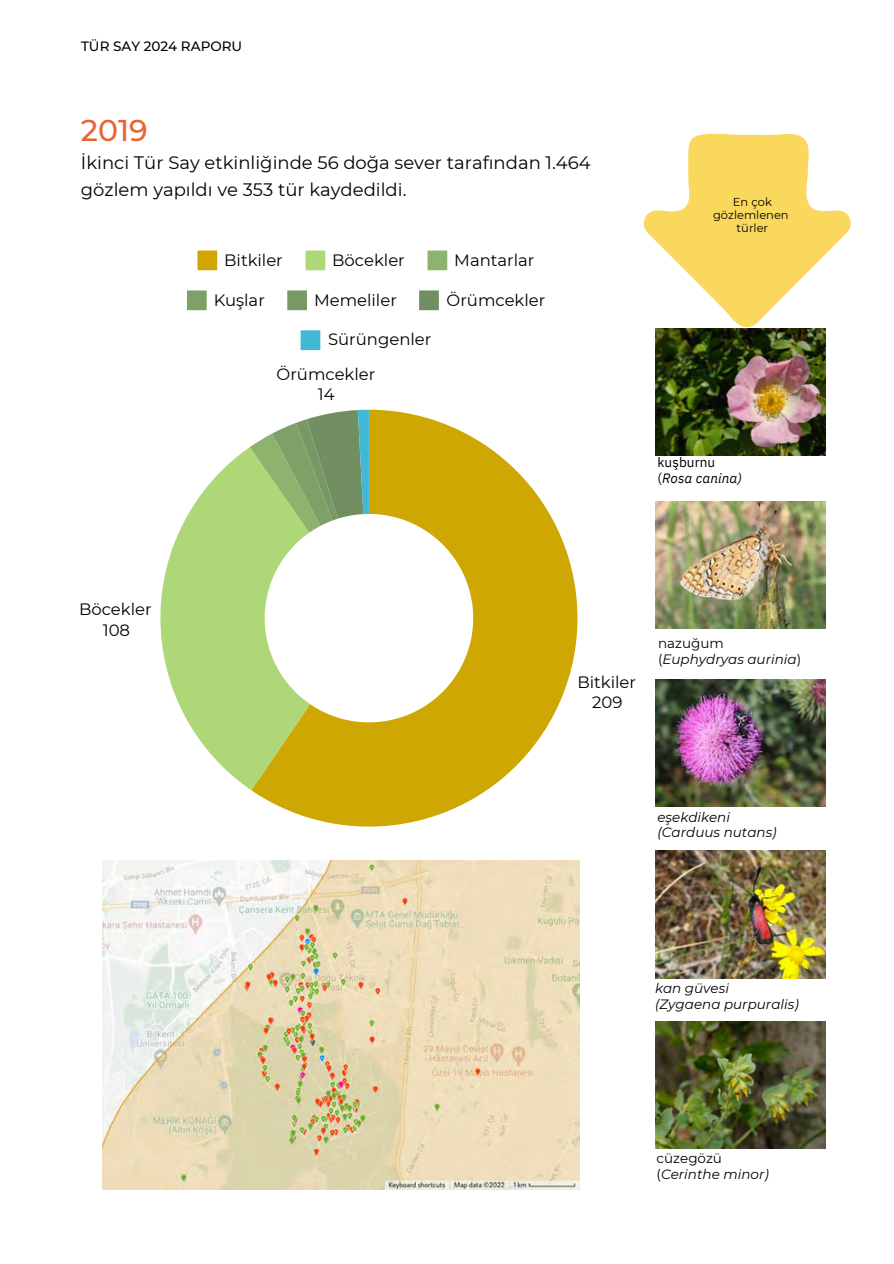
<style>
.page{position:relative;width:894px;height:1264px;background:#fff}
.page>*{position:absolute;margin:0;border:0;box-sizing:border-box;transform-origin:0 0}
.t1{font:500 30px "Montserrat";color:#e86333}
.t2{font:18px/27px "Montserrat";color:#000}
.t3{font:16.5px/20.5px "Montserrat";color:#000;text-align:center}
.t4{font:italic 13.5px/15.8px "Montserrat";color:#000}
.t5{font:italic 13.5px/15.8px "IBM Plex Sans";letter-spacing:.005em;color:#000}
.t6{font:500 13.5px "Montserrat";color:#000}
.t7{font:11.4px "Montserrat";color:#000}
.s1{font-style:normal}
</style>
<div class="page">
<img style="left:655px;top:328px;width:169px;height:127px">
<img style="left:655px;top:501px;width:169px;height:127px">
<img style="left:655px;top:679px;width:169px;height:127px">
<img style="left:655px;top:851px;width:169px;height:127px">
<img style="left:655px;top:1021px;width:169px;height:127px">
<img style="left:102px;top:860px;width:477px;height:328px">
<svg style="left:643px;top:133px;width:208px;height:195px"></svg>
<svg style="left:197px;top:250px;width:20px;height:20px"></svg>
<svg style="left:305px;top:250px;width:20px;height:20px"></svg>
<svg style="left:427px;top:250px;width:20px;height:20px"></svg>
<svg style="left:187px;top:290px;width:20px;height:20px"></svg>
<svg style="left:287px;top:290px;width:20px;height:20px"></svg>
<svg style="left:419px;top:290px;width:20px;height:20px"></svg>
<svg style="left:300px;top:330px;width:20px;height:20px"></svg>
<svg style="left:251px;top:410px;width:326px;height:416px;fill:#cea702"></svg>
<svg style="left:160px;top:447px;width:150px;height:343px;fill:#aed878"></svg>
<svg style="left:250px;top:410px;width:119px;height:122px;background:#94b687"></svg>
<h3 class="t6" style="left:81px;top:38px;width:163px">TÜR SAY 2024 RAPORU</h3>
<h3 class="t1" style="left:81px;top:112px;width:68px">2019</h3>
<h3 class="t2" style="left:81px;top:149px;width:511px">İki nci Tür Say etki nliği nde 56 doğa sever tarafından 1.464 gözlem yapıldı ve 353 tür kaydedi ldi.</h3>
<p class="t3" style="left:224px;top:249px;width:60px">Bitki ler</p>
<p class="t3" style="left:332px;top:249px;width:74px">Böcekler</p>
<p class="t3" style="left:454px;top:249px;width:82px">Mantarlar</p>
<p class="t3" style="left:214px;top:289px;width:53px">Kuşlar</p>
<p class="t3" style="left:314px;top:289px;width:84px">Memeli ler</p>
<p class="t3" style="left:446px;top:289px;width:100px">Örümcekler</p>
<p class="t3" style="left:328px;top:329px;width:105px">Sürüngenler</p>
<p class="t3" style="left:276px;top:363px;width:100px">Örümcekler<br>14</p>
<p class="t7" style="left:732px;top:195px;width:40px">En çok</p>
<h3 class="t7" style="left:713px;top:208px;width:77px">gözlemlenen</h3>
<p class="t7" style="left:736px;top:221px;width:33px">türler</p>
<p class="t5" style="left:657px;top:454px;width:86px"><span class="s1">kuşburnu (</span>Rosa canina)</p>
<p class="t3" style="left:79px;top:598px;width:74px">Böcekler<br>108</p>
<p class="t3" style="left:577px;top:671px;width:60px">Bitki ler<br>209</p>
<p class="t4" style="left:658px;top:635px;width:145px"><span class="s1">nazuğum (</span>Euphydryas aurinia<span class="s1">)</span></p>
<p class="t4" style="left:657px;top:808px;width:121px">eşekdikeni (Carduus nutans)</p>
<h3 class="t4" style="left:655px;top:980px;width:145px">kan güvesi<br>(Zygaena purpuralis)</h3>
<p class="t4" style="left:656px;top:1150px;width:114px"><span class="s1">cüzegözü (</span>Cerinthe minor)</p>
</div>
